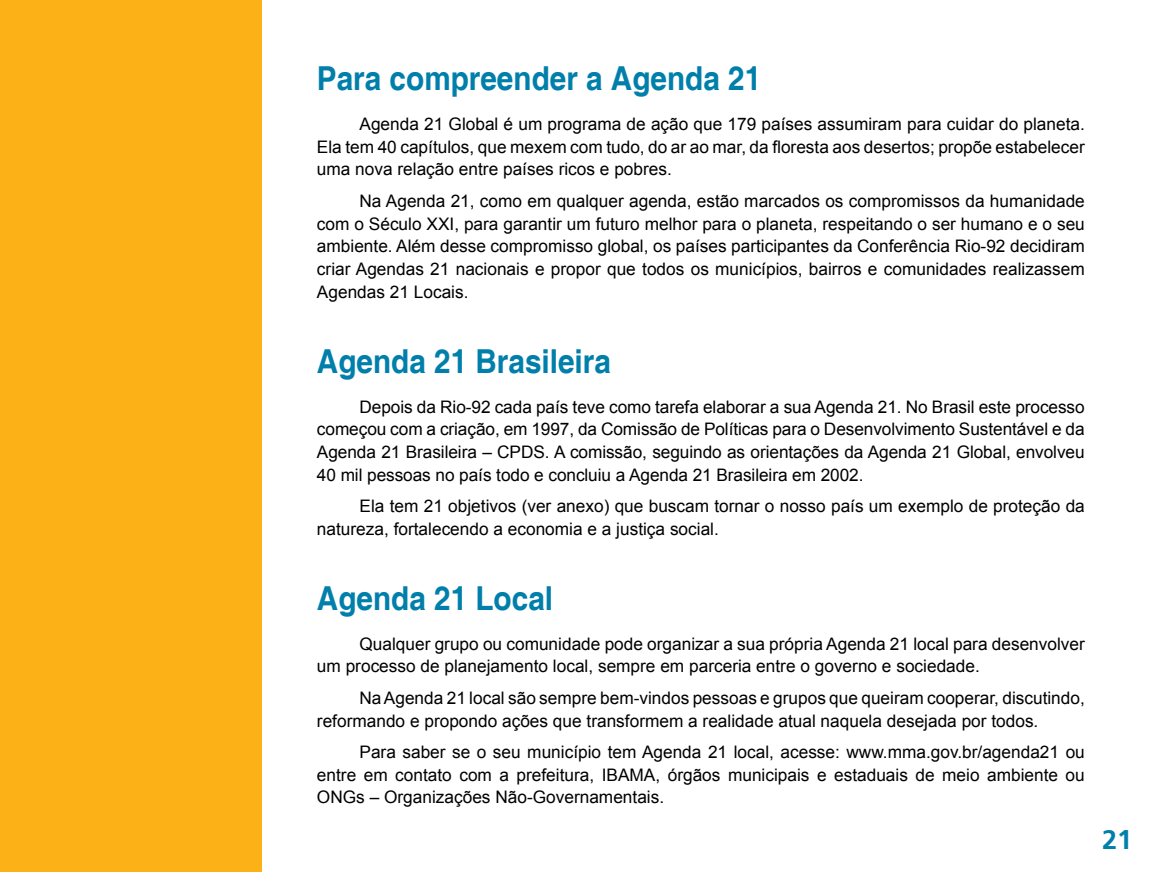
<style>
.page{position:relative;width:1170px;height:872px;background:#fff}
.page>*{position:absolute;margin:0;border:0;box-sizing:border-box;transform-origin:0 0}
.t1{font:700 33px "Helvetica";color:#007fab;scale:.9 1}
.t2{font:700 27px "Frutiger 65";color:#007fab}
.t3{font:17.25px/22.8px "Arial";color:#000;text-align:justify}
</style>
<div class="page">
<div style="left:0;top:0;width:261px;height:872px;background:#fcb116"></div>
<h1 class="t1" style="left:317px;top:58px;width:495px">Para compreender a Agenda 21</h1>
<p class="t3" style="left:317px;top:113px;width:769px;text-indent:43px">Agenda 21 Global é um programa de ação que 179 países assumiram para cuidar do planeta.<br>Ela tem 40 capítulos, que mexem com tudo, do ar ao mar, da floresta aos desertos; propõe estabelecer uma nova relação entre países ricos e pobres.</p>
<p class="t3" style="left:317px;top:189px;width:769px;text-indent:43px">Na Agenda 21, como em qualquer agenda, estão marcados os compromissos da humanidade com o Século XXI, para garantir um futuro melhor para o planeta, respeitando o ser humano e o seu ambiente. Além desse compromisso global, os países participantes da Conferência Rio-92 decidiram criar Agendas 21 nacionais e propor que todos os municípios, bairros e comunidades realizassem Agendas 21 Locais.</p>
<h1 class="t1" style="left:317px;top:341px;width:328px">Agenda 21 Brasileira</h1>
<p class="t3" style="left:317px;top:395px;width:769px;text-indent:43px">Depois da Rio-92 cada país teve como tarefa elaborar a sua Agenda 21. No Brasil este processo começou com a criação, em 1997, da Comissão de Políticas para o Desenvolvimento Sustentável e da Agenda 21 Brasileira – CPDS. A comissão, seguindo as orientações da Agenda 21 Global, envolveu 40 mil pessoas no país todo e concluiu a Agenda 21 Brasileira em 2002.</p>
<p class="t3" style="left:317px;top:495px;width:769px;text-indent:43px">Ela tem 21 objetivos (ver anexo) que buscam tornar o nosso país um exemplo de proteção da natureza, fortalecendo a economia e a justiça social.</p>
<h1 class="t1" style="left:317px;top:578px;width:264px">Agenda 21 Local</h1>
<p class="t3" style="left:317px;top:632px;width:769px;text-indent:43px">Qualquer grupo ou comunidade pode organizar a sua própria Agenda 21 local para desenvolver um processo de planejamento local, sempre em parceria entre o governo e sociedade.</p>
<p class="t3" style="left:317px;top:686px;width:769px;text-indent:43px">Na Agenda 21 local são sempre bem-vindos pessoas e grupos que queiram cooperar, discutindo, reformando e propondo ações que transformem a realidade atual naquela desejada por todos.</p>
<p class="t3" style="left:317px;top:740px;width:769px;text-indent:43px">Para saber se o seu município tem Agenda 21 local, acesse: www.mma.gov.br/agenda21 ou entre em contato com a prefeitura, IBAMA, órgãos municipais e estaduais de meio ambiente ou ONGs – Organizações Não-Governamentais.</p>
<h2 class="t2" style="left:1101px;top:823px;width:32px">21</h2>
</div>
